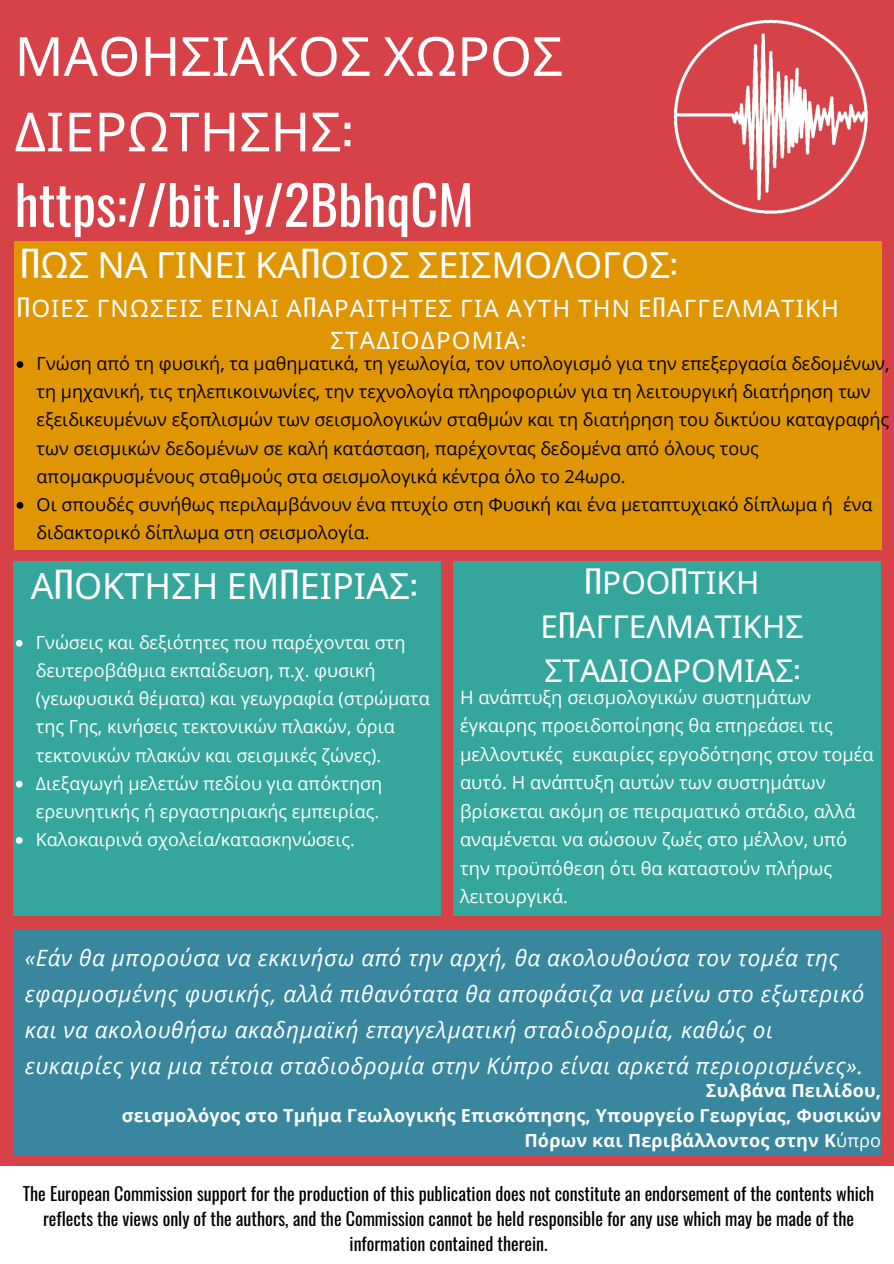
<style>
.page{position:relative;width:894px;height:1264px;background:#fff}
.page>*{position:absolute;margin:0;border:0;box-sizing:border-box;transform-origin:0 0}
.t1{font:54px/75.4px "Noto Sans";color:#fff}
.t2{font:54px "Oswald";color:#fff}
.t3{font:36px "Noto Sans";color:#fff}
.t4{font:31.5px/44px "Noto Sans";color:#fff;text-align:center}
.t5{font:24px/32.7px "Noto Sans";letter-spacing:.05em;color:#fff;text-align:center}
.t6{font:italic 22.5px/36px "Open Sans";letter-spacing:.025em;color:#fff}
.t7{font:18.3px/28.5px "Open Sans";color:#fff}
.t8{font:18px/28.2px "Open Sans";color:#000}
.t9{font:18px/28.2px "Open Sans";color:#fff}
.t10{font:18px/24.8px "Oswald";color:#000;text-align:center}
.t11{font:700 18px/24.8px "Open Sans";letter-spacing:.01em;color:#fff;text-align:right}
.s1{font-family:"Oswald"}
.s2{font-weight:400}
</style>
<div class="page">
<div style="left:0;top:0;width:893px;height:1263px;background:#d74249"></div>
<div style="left:0;top:1165px;width:893px;height:98px;background:#fff"></div>
<div style="left:15px;top:241px;width:867px;height:308px;background:#df9602"></div>
<div style="left:13px;top:929px;width:867px;height:225px;background:#38879f"></div>
<div style="left:13px;top:561px;width:427px;height:355px;background:#35a69c"></div>
<div style="left:453px;top:561px;width:427px;height:355px;background:#35a69c"></div>
<svg style="left:16px;top:640px;width:7px;height:6px"></svg>
<svg style="left:16px;top:780px;width:7px;height:7px"></svg>
<svg style="left:16px;top:837px;width:7px;height:6px"></svg>
<svg style="left:17px;top:361px;width:6px;height:7px"></svg>
<svg style="left:17px;top:502px;width:6px;height:6px"></svg>
<img style="left:673px;top:19px;width:195px;height:195px">
<h1 class="t1" style="left:15px;top:17px;width:549px">ΜΑΘΗΣΙΑΚΟΣ ΧΩΡΟΣ<br>ΔΙΕΡΩΤΗΣΗΣ<span class="s1">:</span></h1>
<h1 class="t2" style="left:15px;top:162px;width:460px">https://bit.ly/2BbhqCM</h1>
<h2 class="t3" style="left:20px;top:239px;width:658px"><span class="s1">Π</span>ΩΣ ΝΑ ΓΙΝΕΙ ΚΑ<span class="s1">Π</span>ΟΙΟΣ ΣΕΙΣΜΟΛΟΓΟΣ<span class="s1">:</span></h2>
<h3 class="t5" style="left:17px;top:291px;width:823px"><span class="s1">Π</span>ΟΙΕΣ ΓΝΩΣΕΙΣ ΕΙΝΑΙ Α<span class="s1">Π</span>ΑΡΑΙΤΗΤΕΣ ΓΙΑ ΑΥΤΗ ΤΗΝ Ε<span class="s1">Π</span>ΑΓΓΕΛΜΑΤΙΚΗ<br>ΣΤΑΔΙΟΔΡΟΜΙΑ<span class="s1">:</span></h3>
<p class="t8" style="left:37px;top:349px;width:854px">Γνώση από τη φυσική, τα μαθηματικά, τη γεωλογία, τον υπολογισμό για την επεξεργασία δεδομένων, τη μηχανική, τις τηλεπικοινωνίες, την τεχνολογία πληροφοριών για τη λειτουργική διατήρηση των εξειδικευμένων εξοπλισμών των σεισμολογικών σταθμών και τη διατήρηση του δικτύου καταγραφής των σεισμικών δεδομένων σε καλή κατάσταση, παρέχοντας δεδομένα από όλους τους απομακρυσμένους σταθμούς στα σεισμολογικά κέντρα όλο το 24ωρο.<br>Οι σπουδές συνήθως περιλαμβάνουν ένα πτυχίο στη Φυσική και ένα μεταπτυχιακό δίπλωμα ή ένα διδακτορικό δίπλωμα στη σεισμολογία.</p>
<h2 class="t3" style="left:31px;top:560px;width:387px">Α<span class="s1">Π</span>ΟΚΤΗΣΗ ΕΜ<span class="s1">Π</span>ΕΙΡΙΑΣ<span class="s1">:</span></h2>
<h3 class="t4" style="left:540px;top:560px;width:264px"><span class="s1">Π</span>ΡΟΟ<span class="s1">Π</span>ΤΙΚΗ<br>Ε<span class="s1">Π</span>ΑΓΓΕΛΜΑΤΙΚΗΣ<br>ΣΤΑΔΙΟΔΡΟΜΙΑΣ<span class="s1">:</span></h3>
<p class="t9" style="left:36px;top:628px;width:395px">Γνώσεις και δεξιότητες που παρέχονται στη δευτεροβάθμια εκπαίδευση, π.χ. φυσική (γεωφυσικά θέματα) και γεωγραφία (στρώματα της Γης, κινήσεις τεκτονικών πλακών, όρια τεκτονικών πλακών και σεισμικές ζώνες).<br>Διεξαγωγή μελετών πεδίου για απόκτηση ερευνητικής ή εργαστηριακής εμπειρίας.<br>Καλοκαιρινά σχολεία/κατασκηνώσεις.</p>
<p class="t7" style="left:460px;top:682px;width:415px">Η ανάπτυξη σεισμολογικών συστημάτων έγκαιρης προειδοποίησης θα επηρεάσει τις μελλοντικές ευκαιρίες εργοδότησης στον τομέα αυτό. Η ανάπτυξη αυτών των συστημάτων βρίσκεται ακόμη σε πειραματικό στάδιο, αλλά αναμένεται να σώσουν ζωές στο μέλλον, υπό την προϋπόθεση ότι θα καταστούν πλήρως λειτουργικά.</p>
<p class="t6" style="left:25px;top:939px;width:841px">«Εάν θα μπορούσα να εκκινήσω από την αρχή, θα ακολουθούσα τον τομέα της εφαρμοσμένης φυσικής, αλλά πιθανότατα θα αποφάσιζα να μείνω στο εξωτερικό και να ακολουθήσω ακαδημαϊκή επαγγελματική σταδιοδρομία, καθώς οι ευκαιρίες για μια τέτοια σταδιοδρομία στην Κύπρο είναι αρκετά περιορισμένες».</p>
<p class="t11" style="left:122px;top:1077px;width:760px">Συλβάνα Πειλίδου,<br>σεισμολόγος στο Τμήμα Γεωλογικής Επισκόπησης, Υπουργείο Γεωργίας, Φυσικών<br>Πόρων και Περιβάλλοντος στην Κ<span class="s2">ύπρο</span></p>
<p class="t10" style="left:23px;top:1180px;width:852px">The European Commission support for the production of this publication does not constitute an endorsement of the contents which reflects the views only of the authors, and the Commission cannot be held responsible for any use which may be made of the information contained therein.</p>
</div>
